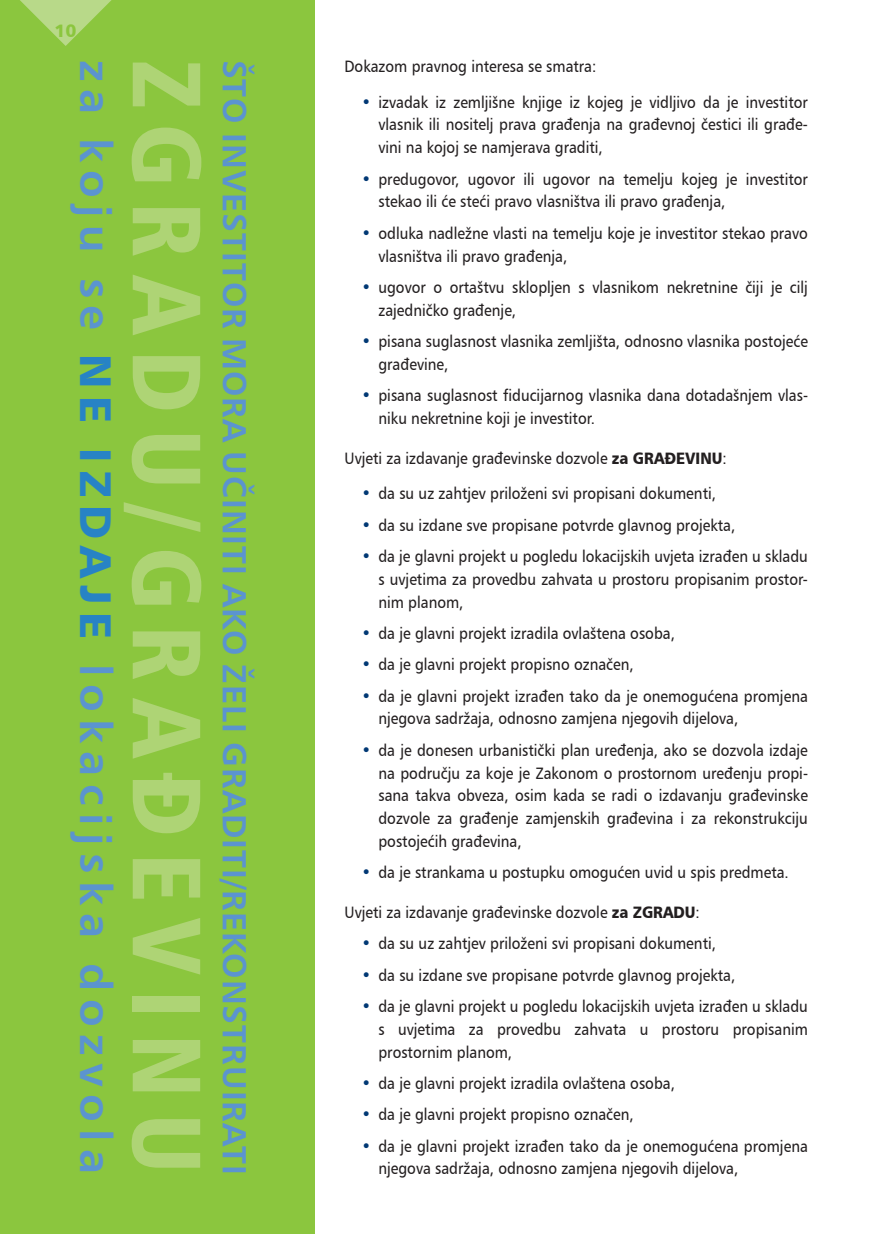
<style>
.page{position:relative;width:893px;height:1234px;background:#fff}
.page>*{position:absolute;margin:0;border:0;box-sizing:border-box;transform-origin:0 0}
.t1{font:97.2px "Humanist 777 L2 Black Condensed B";letter-spacing:.155em;color:#aed475}
.t2{font:44.55px "Humanist 777 BT Bold B";letter-spacing:.17em;color:#5b94cf}
.t3{font:33.75px "Humanist 777 BT Bold B";letter-spacing:.03em;color:#5b94cf}
.t4{font:18px "Humanist 777 BT Black B";color:#8bc63e}
.t5{font:16.5px/22.8px "Humanist 777 BT Roman B";color:#231f20;scale:.9 1}
.s1{font-family:"Humanist 777 BT Black B";color:#2783c5}
.s2{color:#013874}
.s3{font-family:"Humanist 777 BT Black B"}
</style>
<div class="page">
<div style="left:0;top:0;width:315px;height:1233px;background:#8bc63e"></div>
<svg style="left:20px;top:0;width:92px;height:46px"></svg>
<p class="t4" style="left:55px;top:19px;width:24px">10</p>
<h2 class="t2" style="left:124px;top:60px;width:272px;rotate:90deg">za koju se</h2>
<h1 class="t1" style="left:229px;top:60px;width:1115px;rotate:90deg">ZGRADU/GRAĐEVINU</h1>
<h3 class="t3" style="left:256px;top:60px;width:1116px;rotate:90deg">ŠTO INVESTITOR MORA UČINITI AKO ŽELI GRADITI/REKONSTRUIRATI</h3>
<h2 class="t2" style="left:124px;top:354px;width:821px;rotate:90deg"><span class="s1">NE izdaje</span> lokacijska dozvola</h2>
<p class="t5" style="left:344px;top:55px;width:281px">Dokazom pravnog interesa se smatra:</p>
<p class="t5" style="left:378px;top:90px;width:479px;text-align:justify;text-indent:-17px"><span class="s2">•</span> izvadak iz zemljišne knjige iz kojeg je vidljivo da je investitor vlasnik ili nositelj prava građenja na građevnoj čestici ili građe&shy;vini na kojoj se namjerava graditi,</p>
<p class="t5" style="left:378px;top:167px;width:479px;text-indent:-17px"><span class="s2">•</span> predugovor, ugovor ili ugovor na temelju kojeg je investitor stekao ili će steći pravo vlasništva ili pravo građenja,</p>
<p class="t5" style="left:378px;top:221px;width:479px;text-indent:-17px"><span class="s2">•</span> odluka nadležne vlasti na temelju koje je investitor stekao pravo vlasništva ili pravo građenja,</p>
<p class="t5" style="left:378px;top:275px;width:479px;text-indent:-17px"><span class="s2">•</span> ugovor o ortaštvu sklopljen s vlasnikom nekretnine čiji je cilj zajedničko građenje,</p>
<p class="t5" style="left:378px;top:329px;width:479px;text-indent:-17px"><span class="s2">•</span> pisana suglasnost vlasnika zemljišta, odnosno vlasnika postojeće građevine,</p>
<p class="t5" style="left:378px;top:383px;width:479px;text-indent:-17px"><span class="s2">•</span> pisana suglasnost fiducijarnog vlasnika dana dotadašnjem vlas&shy;niku nekretnine koji je investitor.</p>
<p class="t5" style="left:344px;top:446px;width:426px">Uvjeti za izdavanje građevinske dozvole <span class="s3">za GRAĐEVINU</span>:</p>
<p class="t5" style="left:361px;top:482px;width:395px"><span class="s2">•</span> da su uz zahtjev priloženi svi propisani dokumenti,</p>
<p class="t5" style="left:361px;top:513px;width:417px"><span class="s2">•</span> da su izdane sve propisane potvrde glavnog projekta,</p>
<p class="t5" style="left:378px;top:544px;width:479px;text-align:justify;text-indent:-17px"><span class="s2">•</span> da je glavni projekt u pogledu lokacijskih uvjeta izrađen u skladu s uvjetima za provedbu zahvata u prostoru propisanim prostor&shy;nim planom,</p>
<p class="t5" style="left:361px;top:621px;width:350px"><span class="s2">•</span> da je glavni projekt izradila ovlaštena osoba,</p>
<p class="t5" style="left:361px;top:652px;width:304px"><span class="s2">•</span> da je glavni projekt propisno označen,</p>
<p class="t5" style="left:378px;top:684px;width:479px;text-indent:-17px"><span class="s2">•</span> da je glavni projekt izrađen tako da je onemogućena promjena njegova sadržaja, odnosno zamjena njegovih dijelova,</p>
<p class="t5" style="left:378px;top:738px;width:479px;text-align:justify;text-indent:-17px"><span class="s2">•</span> da je donesen urbanistički plan uređenja, ako se dozvola izdaje na području za koje je Zakonom o prostornom uređenju propi&shy;sana takva obveza, osim kada se radi o izdavanju građevinske dozvole za građenje zamjenskih građevina i za rekonstrukciju postojećih građevina,</p>
<p class="t5" style="left:361px;top:860px;width:476px"><span class="s2">•</span> da je strankama u postupku omogućen uvid u spis predmeta.</p>
<p class="t5" style="left:344px;top:900px;width:396px">Uvjeti za izdavanje građevinske dozvole <span class="s3">za ZGRADU</span>:</p>
<p class="t5" style="left:361px;top:931px;width:395px"><span class="s2">•</span> da su uz zahtjev priloženi svi propisani dokumenti,</p>
<p class="t5" style="left:361px;top:963px;width:417px"><span class="s2">•</span> da su izdane sve propisane potvrde glavnog projekta,</p>
<p class="t5" style="left:378px;top:994px;width:479px;text-align:justify;text-indent:-17px"><span class="s2">•</span> da je glavni projekt u pogledu lokacijskih uvjeta izrađen u skladu s uvjetima za provedbu zahvata u prostoru propisanim prostornim planom,</p>
<p class="t5" style="left:361px;top:1071px;width:350px"><span class="s2">•</span> da je glavni projekt izradila ovlaštena osoba,</p>
<p class="t5" style="left:361px;top:1102px;width:304px"><span class="s2">•</span> da je glavni projekt propisno označen,</p>
<p class="t5" style="left:378px;top:1133px;width:479px;text-indent:-17px"><span class="s2">•</span> da je glavni projekt izrađen tako da je onemogućena promjena njegova sadržaja, odnosno zamjena njegovih dijelova,</p>
</div>
